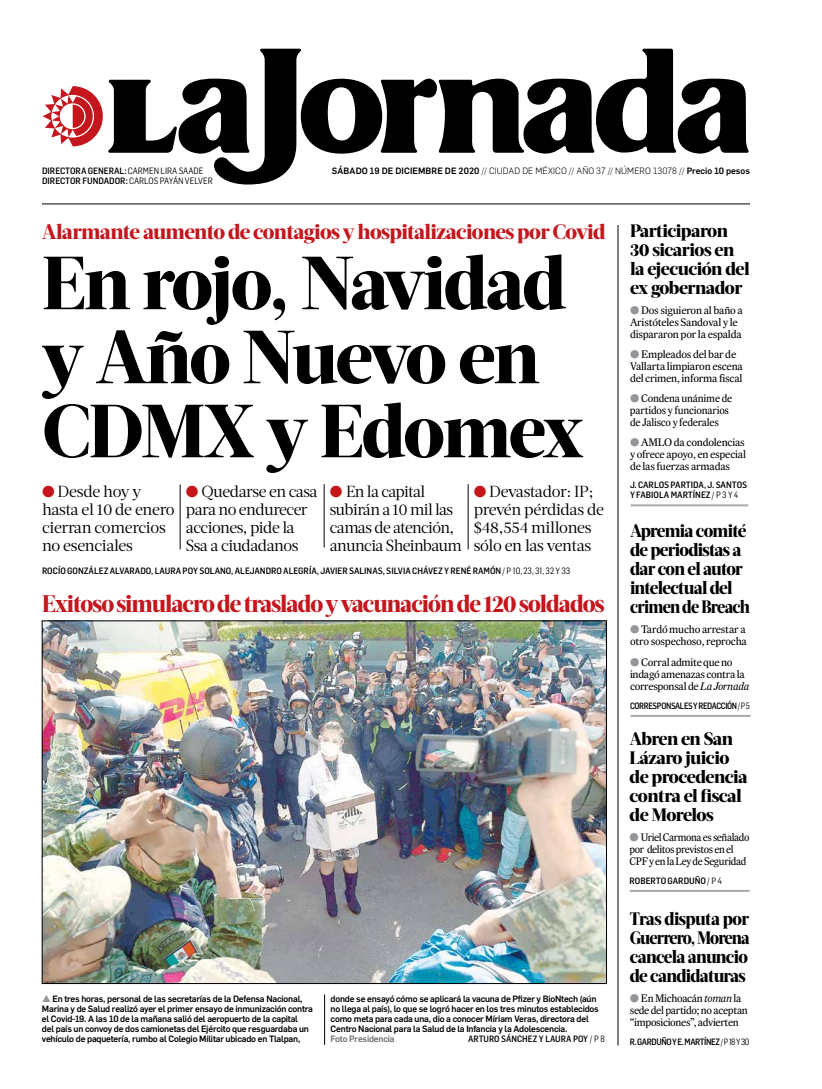
<style>
.page{position:relative;width:822px;height:1089px;background:#fff}
.page>*{position:absolute;margin:0;border:0;box-sizing:border-box;transform-origin:0 0}
.t1{font:800 75px/74px "Acta Headline";letter-spacing:-.03em;color:#000}
.t2{font:800 24px "Acta Headline";letter-spacing:-.04em;color:#c4161c;scale:.96 1}
.t3{font:800 21px "Acta Headline";letter-spacing:-.03em;color:#c4161c}
.t4{font:800 18px/19px "Acta Headline";letter-spacing:-.04em;color:#000;text-align:justify;scale:.95 1}
.t5{font:800 18px/19px "Acta Headline";letter-spacing:-.04em;color:#000}
.t6{font:16px/18px "Acta Deck";letter-spacing:-.03em;color:#000}
.t7{font:11px/12px "Expresso Tx";letter-spacing:-.02em;color:#000}
.t8{font:11px/12px "Expresso Tx";letter-spacing:-.02em;color:#000;scale:.95 1}
.t9{font:500 9px/10px "Flama";letter-spacing:-.02em;color:#000}
.t10{font:500 9px/10px "Flama Semicond";color:#000}
.t11{font:500 9px "Flama";letter-spacing:.01em;color:#000}
.t12{font:500 9px "Flama Semicond";letter-spacing:-.04em;color:#000;scale:.95 1}
.t13{font:500 9px "Flama Semicond";letter-spacing:-.04em;color:#000;scale:.92 1}
.t14{font:500 9px "Flama";letter-spacing:-.02em;color:#6d6e71}
.s1{font-weight:400}
.s2{font-weight:300}
.s3{color:#c4161c}
.s4{color:#939598}
.s5{font-style:italic}
</style>
<div class="page">
<svg style="left:43px;top:49px;width:706px;height:136px"></svg>
<hr style="left:618px;top:225px;width:1px;height:821px;background:#000">
<img style="left:44px;top:623px;width:561px;height:359px">
<hr style="left:42px;top:204px;width:708px;height:1px;background:#000">
<hr style="left:631px;top:504px;width:117px;height:2px;background:#a7a9ac">
<hr style="left:631px;top:715px;width:120px;height:2px;background:#a7a9ac">
<hr style="left:630px;top:890px;width:120px;height:2px;background:#a7a9ac">
<hr style="left:324px;top:994px;width:1px;height:51px;background:#000">
<hr style="left:180px;top:484px;width:1px;height:65px;background:#000">
<hr style="left:324px;top:484px;width:1px;height:64px;background:#000">
<hr style="left:468px;top:484px;width:1px;height:65px;background:#000">
<p class="t10" style="left:42px;top:166px;width:163px">DIRECTORA GENERAL: <span class="s1">CARMEN LIRA SAADE</span></p>
<p class="t11" style="left:332px;top:164px;width:420px">SÁBADO 19 DE diciembre de 2020 <span class="s2">// CIUDAD DE MÉXICO // AÑO 37 // NÚM ERO 13078 //</span> Precio 10 pesos</p>
<p class="t10" style="left:42px;top:176px;width:172px">DIRECTOR FUNDADOR: <span class="s1">CARLOS PAYÁN VELVER</span></p>
<h3 class="t3" style="left:42px;top:219px;width:565px">Alarmante aumento de contagios y hospitalizaciones por Covid</h3>
<h1 class="t1" style="left:42px;top:247px;width:544px">En rojo, Navidad y Año Nuevo en<br>CDMX y Edomex</h1>
<h3 class="t6" style="left:42px;top:482px;width:134px"><span class="s3">●</span> Desde hoy y hasta el 10 de enero cierran comercios no esenciales</h3>
<h3 class="t6" style="left:186px;top:482px;width:133px"><span class="s3">●</span> Quedarse en casa para no endurecer acciones, pide la<br>Ssa a ciudadanos</h3>
<h3 class="t6" style="left:330px;top:482px;width:134px"><span class="s3">●</span> En la capital subirán a 10 mil las camas de atención, anuncia Sheinbaum</h3>
<h3 class="t6" style="left:474px;top:482px;width:132px"><span class="s3">●</span> Devastador: IP; prevén pérdidas de $48,554 millones sólo en las ventas</h3>
<p class="t10" style="left:42px;top:566px;width:530px">ROCÍO GONZÁLEZ ALVARADO, LAURA POY SOLANO, ALEJANDRO ALEGRÍA, JAVIER SALINAS, SILVIA CHÁVEZ Y RENÉ RAMÓN <span class="s1">/ P 10, 23, 31, 32 Y 33</span></p>
<h2 class="t2" style="left:42px;top:590px;width:588px">Exitoso simulacro de traslado y vacunación de 120 soldados</h2>
<p class="t9" style="left:42px;top:993px;width:272px"><span class="s4">▲</span> En tres horas, personal de las secretarías de la Defensa Nacional, Marina y de Salud realizó ayer el primer ensayo de inmunización contra el Covid-19. A las 10 de la mañana salió del aeropuerto de la capital<br>del país un convoy de dos camionetas del Ejército que resguardaba un vehículo de paquetería, rumbo al Colegio Militar ubicado en Tlalpan,</p>
<p class="t9" style="left:331px;top:993px;width:270px">donde se ensayó cómo se aplicará la vacuna de Pfizer y BioNtech (aún no llega al país), lo que se logró hacer en los tres minutos establecidos como meta para cada una, dio a conocer Míriam Veras, directora del Centro Nacional para la Salud de la Infancia y la Adolescencia.</p>
<p class="t14" style="left:331px;top:1032px;width:66px">Foto Presidencia</p>
<p class="t10" style="left:468px;top:1033px;width:138px">ARTURO SÁNCHEZ Y LAURA POY <span class="s1">/ P 8</span></p>
<h3 class="t5" style="left:630px;top:221px;width:121px">Participaron<br>30 sicarios en la ejecución del ex gobernador</h3>
<p class="t7" style="left:630px;top:304px;width:114px"><span class="s4">●</span> Dos siguieron al baño a<br>Aristóteles Sandoval y le dispararon por la espalda</p>
<p class="t7" style="left:630px;top:348px;width:114px"><span class="s4">●</span> Empleados del bar de<br>Vallarta limpiaron escena del crimen, informa fiscal</p>
<p class="t7" style="left:630px;top:392px;width:104px"><span class="s4">●</span> Condena unánime de partidos y funcionarios de Jalisco y federales</p>
<p class="t7" style="left:630px;top:436px;width:118px;text-align:justify"><span class="s4">●</span> AMLO da condolencias y ofrece apoyo, en especial de las fuerzas armadas</p>
<p class="t10" style="left:630px;top:479px;width:119px">J. CARLOS PARTIDA, J. SANTOS<br>Y FABIOLA MARTÍNEZ <span class="s1">/ P 3 Y 4</span></p>
<h3 class="t4" style="left:630px;top:521px;width:128px;text-align:left">Apremia comité de periodistas a dar con el autor intelectual del crimen de Breach</h3>
<p class="t7" style="left:630px;top:623px;width:119px"><span class="s4">●</span> Tardó mucho arrestar a otro sospechoso, reprocha</p>
<p class="t7" style="left:630px;top:656px;width:121px"><span class="s4">●</span> Corral admite que no indagó amenazas contra la corresponsal de <span class="s5">La Jornada</span></p>
<p class="t13" style="left:630px;top:700px;width:132px">CORRESPONSALES Y REDACCIÓN <span class="s1">/ P 5</span></p>
<h3 class="t5" style="left:630px;top:730px;width:120px">Abren en San<br>Lázaro juicio de procedencia contra el fiscal de Morelos</h3>
<p class="t8" style="left:630px;top:831px;width:128px"><span class="s4">●</span> Uriel Carmona es señalado por delitos previstos en el<br>CPF y en la Ley de Seguridad</p>
<p class="t10" style="left:630px;top:876px;width:94px">ROBERTO GARDUÑO <span class="s1">/ P 4</span></p>
<h3 class="t4" style="left:630px;top:909px;width:128px">Tras disputa por Guerrero, Morena cancela anuncio de candidaturas</h3>
<p class="t7" style="left:630px;top:992px;width:120px"><span class="s4">●</span> En Michoacán <span class="s5">toman</span> la sede del partido; no aceptan “imposiciones”, advierten</p>
<p class="t12" style="left:630px;top:1036px;width:127px">R. GARDUÑO Y E. MARTÍNEZ <span class="s1">/ P 18 Y 30</span></p>
</div>
